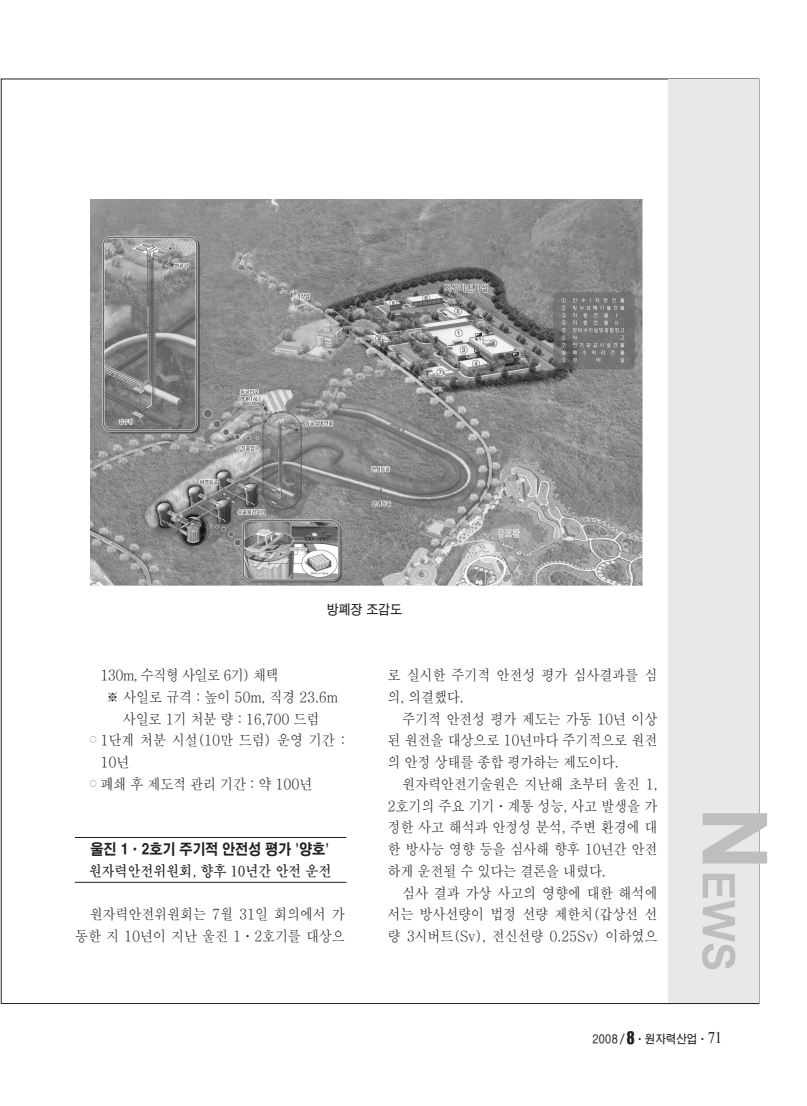
<style>
.page{position:relative;width:807px;height:1106px;background:#fff}
.page>*{position:absolute;margin:0;border:0;box-sizing:border-box;transform-origin:0 0}
.t1{font:700 45px "Arial Narrow";color:#bcbec0;scale:1.2 1}
.t2{font:500 14.7px/21.8px "HY Sin Myeong Jo";letter-spacing:-.02em;color:#231f20;scale:.9 1}
.t3{font:14.7px/21.8px "HY Go Thic Extra";letter-spacing:-.02em;color:#231f20;scale:.9 1}
.t4{font:500 14.7px "HY Sin Myeong Jo";letter-spacing:-.05em;color:#231f20;scale:.9 1}
.t5{font:700 13.5px "HY Go Thic";letter-spacing:-.02em;color:#231f20;scale:.9 1}
.t6{font:700 12px "HY Go Thic";letter-spacing:-.03em;color:#231f20;scale:.9 1}
.s1{font-family:"HY Myeong Jo";font-weight:700}
.s2{font-size:90px}
.s3{font-family:"HY Head Line";font-size:15px}
.s4{font-family:"Times New Roman";font-weight:400;font-size:16.5px}
</style>
<div class="page">
<div style="left:668px;top:79px;width:91px;height:924px;background:#e7e8e8"></div>
<img style="left:90px;top:199px;width:553px;height:387px">
<hr style="left:75px;top:837px;width:271px;height:1px;background:#231f20">
<hr style="left:75px;top:882px;width:271px;height:1px;background:#231f20">
<p class="t5" style="left:327px;top:603px;width:85px">방폐장 조감도</p>
<p class="t4" style="left:100px;top:669px;width:200px">130m, 수직형 사일로 6기) 채택</p>
<p class="t2" style="left:106px;top:687px;width:259px">※ 사일로 규격 : 높이 50m, 직경 23.6m</p>
<p class="t2" style="left:123px;top:709px;width:220px">사일로 1기 처분 량 : 16,700 드럼</p>
<p class="t2" style="left:100px;top:731px;width:273px;text-indent:-11px"><sup>○</sup> 1단계 처분 시설(10만 드럼) 운영 기간 :<br>10년</p>
<p class="t2" style="left:90px;top:774px;width:249px"><sup>○</sup> 폐쇄 후 제도적 관리 기간 : 약 100년</p>
<p class="t3" style="left:89px;top:839px;width:271px">울진 1ㆍ2호기 주기적 안전성 평가 '양호' <span class="s1">원자력안전위원회, 향후 10년간 안전 운전</span></p>
<p class="t2" style="left:75px;top:905px;width:301px;text-align:right">원자력안전위원회는 7월 31일 회의에서 가 동한 지 10년이 지난 울진 1ㆍ2호기를 대상으</p>
<p class="t2" style="left:388px;top:665px;width:301px">로 실시한 주기적 안전성 평가 심사결과를 심</p>
<p class="t2" style="left:388px;top:687px;width:86px">의, 의결했다.</p>
<p class="t2" style="left:402px;top:709px;width:285px">주기적 안전성 평가 제도는 가동 10년 이상</p>
<p class="t2" style="left:388px;top:731px;width:301px">된 원전을 대상으로 10년마다 주기적으로 원전</p>
<p class="t2" style="left:388px;top:752px;width:258px">의 안정 상태를 종합 평가하는 제도이다.</p>
<p class="t2" style="left:402px;top:774px;width:285px">원자력안전기술원은 지난해 초부터 울진 1,</p>
<p class="t2" style="left:388px;top:796px;width:301px">2호기의 주요 기기ㆍ계통 성능, 사고 발생을 가</p>
<p class="t2" style="left:388px;top:818px;width:301px">정한 사고 해석과 안정성 분석, 주변 환경에 대</p>
<p class="t2" style="left:388px;top:839px;width:301px">한 방사능 영향 등을 심사해 향후 10년간 안전</p>
<p class="t2" style="left:388px;top:861px;width:244px">하게 운전될 수 있다는 결론을 내렸다.</p>
<p class="t2" style="left:402px;top:883px;width:285px">심사 결과 가상 사고의 영향에 대한 해석에</p>
<p class="t2" style="left:388px;top:905px;width:301px">서는 방사선량이 법정 선량 제한치(갑상선 선</p>
<p class="t2" style="left:388px;top:926px;width:301px">량 3시버트(Sv), 전신선량 0.25Sv) 이하였으</p>
<p class="t1" style="left:735px;top:806px;width:139px;rotate:90deg"><span class="s2">N</span>EWS</p>
<p class="t6" style="left:592px;top:1034px;width:146px">2008 / <span class="s3">8</span>ㆍ원자력산업ㆍ<span class="s4">71</span></p>
</div>
